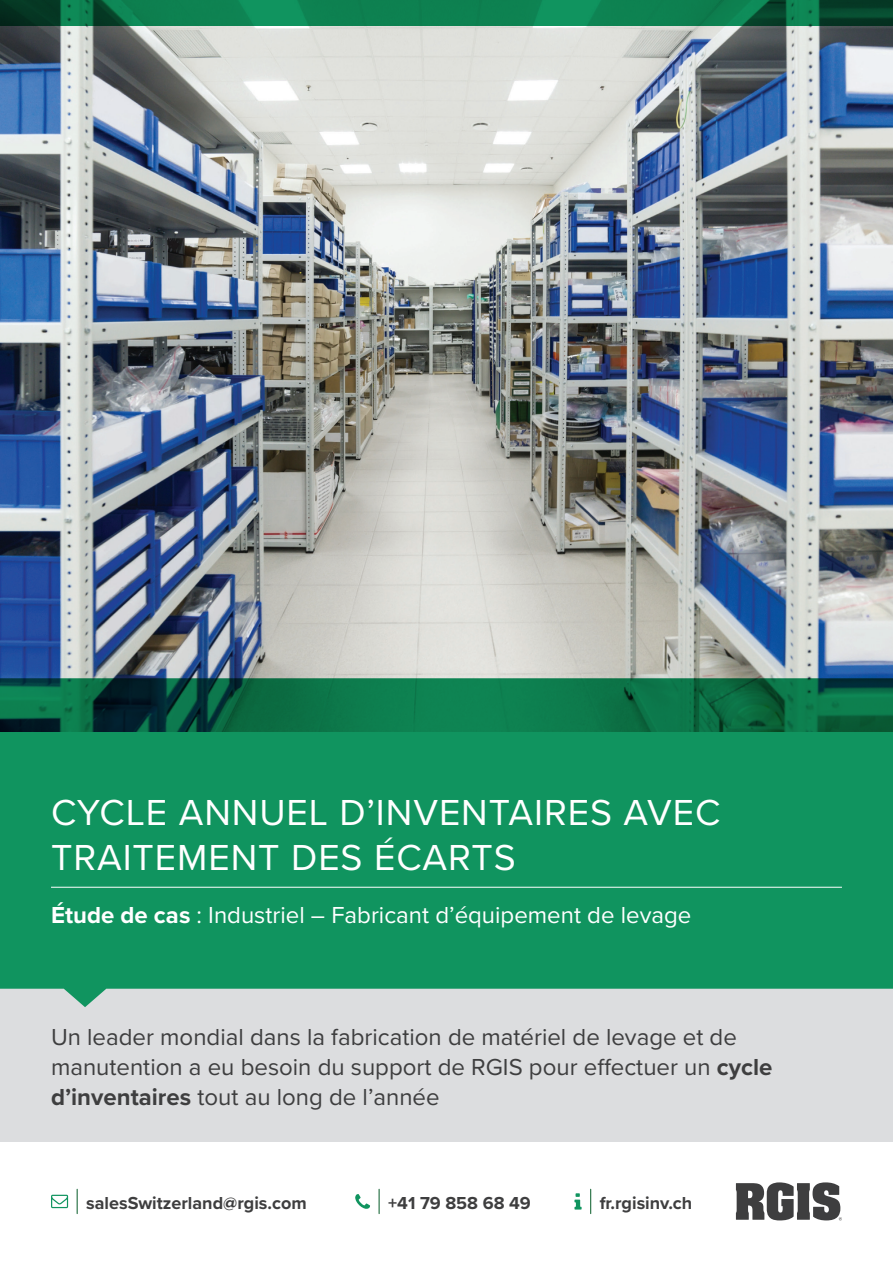
<style>
.page{position:relative;width:893px;height:1263px;background:#fff}
.page>*{position:absolute;margin:0;border:0;box-sizing:border-box;transform-origin:0 0}
.t1{font:37.5px/45px "Proxima Nova";letter-spacing:.025em;color:#fff}
.t2{font:24px/30px "Proxima Nova";color:#3e3e3f}
.t3{font:24px "Proxima Nova";color:#fff}
.t4{font:700 18px "Proxima Nova";color:#3e3e3f}
.s1{font-weight:700}
</style>
<div class="page">
<svg style="left:590px;top:1189px;width:1px;height:24px"></svg>
<svg style="left:574px;top:1193px;width:8px;height:16px"></svg>
<svg style="left:77px;top:1189px;width:1px;height:24px"></svg>
<svg style="left:51px;top:1195px;width:17px;height:13px"></svg>
<svg style="left:379px;top:1189px;width:1px;height:24px"></svg>
<svg style="left:355px;top:1194px;width:15px;height:15px"></svg>
<svg style="left:736px;top:1182px;width:106px;height:38px"></svg>
<div style="left:0;top:989px;width:893px;height:153px;background:#dcdddf"></div>
<svg style="left:0;top:731px;width:893px;height:276px;background:#1d9867"></svg>
<hr style="left:51px;top:887px;width:791px;height:1px;background:#fff">
<img style="left:0;top:26px;width:893px;height:705px">
<svg style="left:0;top:0;width:893px;height:26px;background:#0c7549"></svg>
<h1 class="t1" style="left:51px;top:788px;width:671px">CYCLE ANNUEL D’INVENTAIRES AVEC<br>TRAITEMENT DES ÉCARTS</h1>
<p class="t3" style="left:51px;top:897px;width:642px"><span class="s1">Étude de cas</span> : Industriel – Fabricant d’équipement de levage</p>
<p class="t2" style="left:51px;top:1021px;width:723px">Un leader mondial dans la fabrication de matériel de levage et de manutention a eu besoin du support de RGIS pour effectuer un <span class="s1">cycle d’inventaires</span> tout au long de l’année</p>
<p class="t4" style="left:86px;top:1189px;width:222px">salesSwitzerland@rgis.com</p>
<p class="t4" style="left:388px;top:1189px;width:144px">+41 79 858 68 49</p>
<p class="t4" style="left:600px;top:1189px;width:94px">fr.rgisinv.ch</p>
</div>
